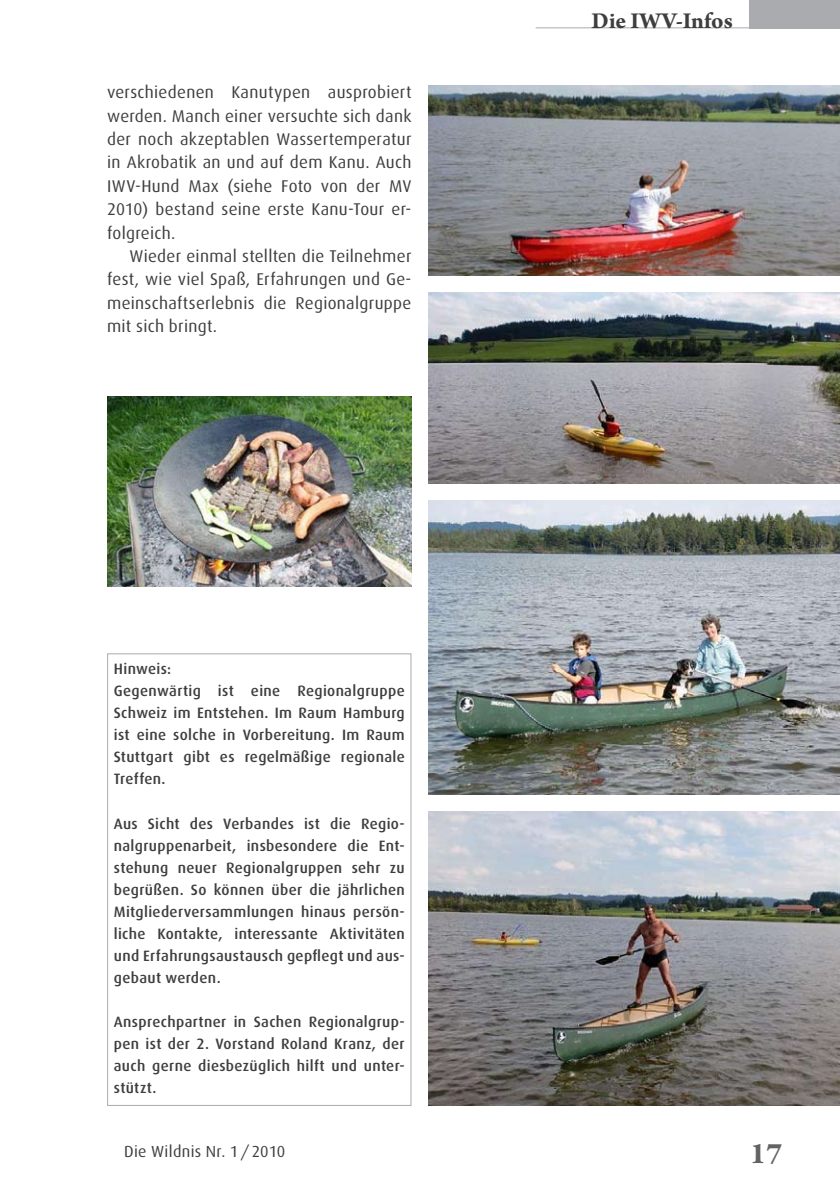
<style>
.page{position:relative;width:840px;height:1191px;background:#fff}
.page>*{position:absolute;margin:0;border:0;box-sizing:border-box;transform-origin:0 0}
.t1{font:700 32px "Arno Pro";color:#636366}
.t2{font:700 24px "Arno Pro";color:#3e3e3f}
.t3{font:17px/23.4px "Dax";letter-spacing:.02em;color:#3e3e3f;text-align:justify}
.t4{font:16px "Dax";letter-spacing:.02em;color:#3e3e3f}
.t5{font:500 15px/22px "Dax";letter-spacing:.025em;color:#3e3e3f;text-align:justify}
</style>
<div class="page">
<img style="left:107px;top:396px;width:304px;height:191px">
<img style="left:428px;top:85px;width:411px;height:191px">
<img style="left:428px;top:293px;width:411px;height:190px">
<img style="left:428px;top:500px;width:411px;height:294px">
<img style="left:428px;top:811px;width:411px;height:295px">
<div style="left:749px;top:0;width:90px;height:28px;background:#aaabaf"></div>
<hr style="left:535px;top:27px;width:304px;height:1px;background:#aaabaf">
<div style="left:107px;top:653px;width:304px;height:453px;border:1px solid #aaabaf"></div>
<p class="t3" style="left:107px;top:81px;width:306px">verschiedenen Kanutypen ausprobiert werden. Manch einer versuchte sich dank der noch akzeptablen Wassertemperatur in Akrobatik an und auf dem Kanu. Auch IWV-Hund Max (siehe Foto von der MV 2010) bestand seine erste Kanu-Tour er&shy;folgreich.</p>
<p class="t3" style="left:107px;top:245px;width:306px;text-indent:22px">Wieder einmal stellten die Teilnehmer fest, wie viel Spaß, Erfahrungen und Ge&shy;meinschaftserlebnis die Regionalgruppe mit sich bringt.</p>
<p class="t5" style="left:114px;top:658px;width:292px;text-align:left">Hinweis:<br>Gegenwärtig ist eine Regionalgruppe<br>Schweiz im Entstehen. Im Raum Hamburg ist eine solche in Vorbereitung. Im Raum<br>Stuttgart gibt es regelmäßige regionale<br>Treffen.</p>
<p class="t5" style="left:114px;top:812px;width:292px">Aus Sicht des Verbandes ist die Regio&shy;nalgruppenarbeit, insbesondere die Ent&shy;stehung neuer Regionalgruppen sehr zu begrüßen. So können über die jährlichen Mitgliederversammlungen hinaus persön&shy;liche Kontakte, interessante Aktivitäten und Erfahrungsaustausch gepflegt und aus&shy;gebaut werden.</p>
<p class="t5" style="left:114px;top:1010px;width:292px">Ansprechpartner in Sachen Regionalgrup&shy;pen ist der 2. Vorstand Roland Kranz, der auch gerne diesbezüglich hilft und unter&shy;stützt.</p>
<h2 class="t2" style="left:591px;top:7px;width:143px">Die IWV-Infos</h2>
<p class="t4" style="left:124px;top:1142px;width:162px">Die Wildnis Nr. 1/2010</p>
<h1 class="t1" style="left:749px;top:1134px;width:34px">17</h1>
</div>
